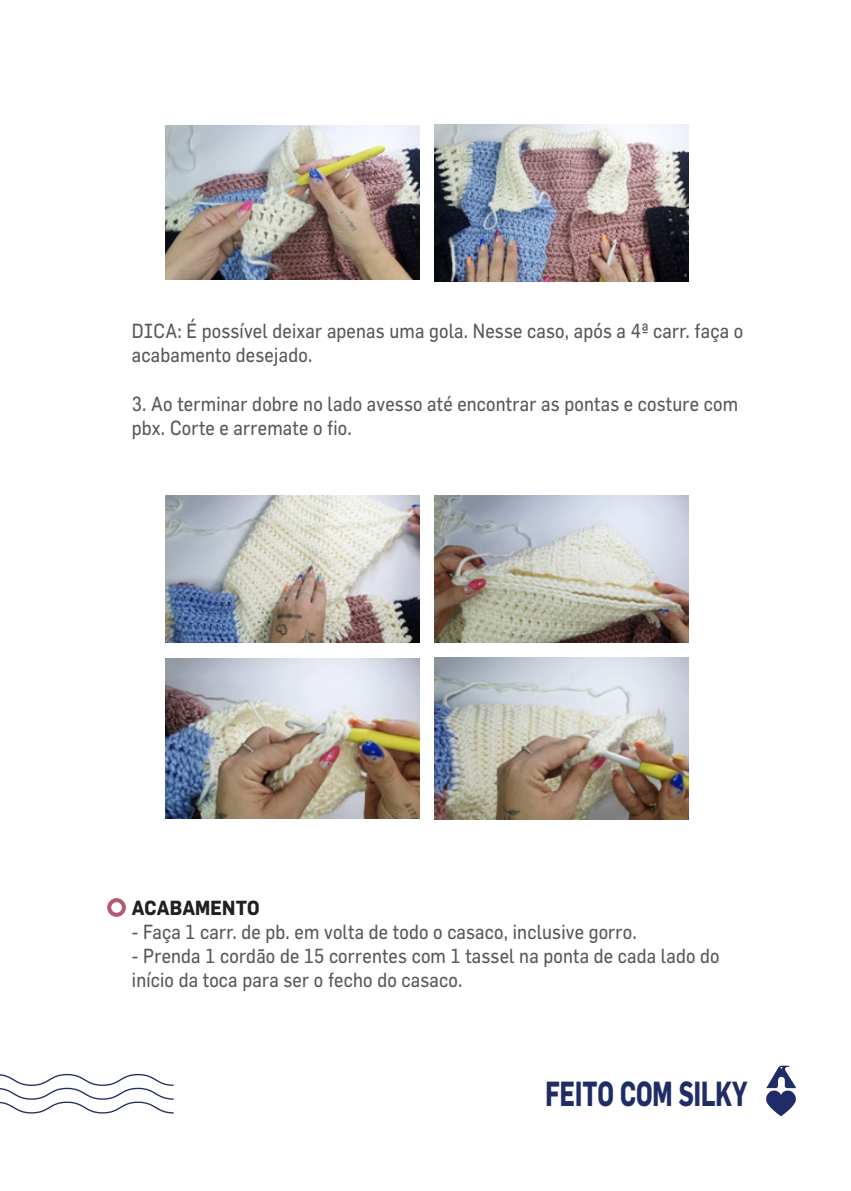
<style>
.page{position:relative;width:851px;height:1191px;background:#fff}
.page>*{position:absolute;margin:0;border:0;box-sizing:border-box;transform-origin:0 0}
.t1{font:700 34.2px "Flama";color:#202c65;scale:.7 1}
.t2{font:20px/24px "Flama";letter-spacing:.01em;color:#57585a;scale:.9 1}
.t3{font:700 20px "Flama";letter-spacing:.01em;color:#231f20;scale:.9 1}
</style>
<div class="page">
<img style="left:165px;top:125px;width:254px;height:154px">
<img style="left:434px;top:125px;width:254px;height:156px">
<img style="left:165px;top:495px;width:254px;height:147px">
<img style="left:434px;top:495px;width:254px;height:147px">
<img style="left:165px;top:658px;width:254px;height:161px">
<img style="left:434px;top:657px;width:254px;height:162px">
<div style="left:107px;top:898px;width:19px;height:19px;border:4px solid #b35972;border-radius:50%"></div>
<svg style="left:0;top:1074px;width:173px;height:39px"></svg>
<svg style="left:766px;top:1065px;width:30px;height:51px"></svg>
<p class="t2" style="left:132px;top:319px;width:680px">DICA: É possível deixar apenas uma gola. Nesse caso, após a 4ª carr. faça o acabamento desejado.</p>
<p class="t2" style="left:132px;top:391px;width:675px">3. Ao terminar dobre no lado avesso até encontrar as pontas e costure com pbx. Corte e arremate o fio.</p>
<p class="t3" style="left:132px;top:895px;width:143px">ACABAMENTO</p>
<p class="t2" style="left:132px;top:919px;width:562px">- Faça 1 carr. de pb. em volta de todo o casaco, inclusive gorro.</p>
<p class="t2" style="left:132px;top:943px;width:654px">- Prenda 1 cordão de 15 correntes com 1 tassel na ponta de cada lado do início da toca para ser o fecho do casaco.</p>
<p class="t1" style="left:545px;top:1073px;width:290px">FEITO COM SILKY</p>
</div>
